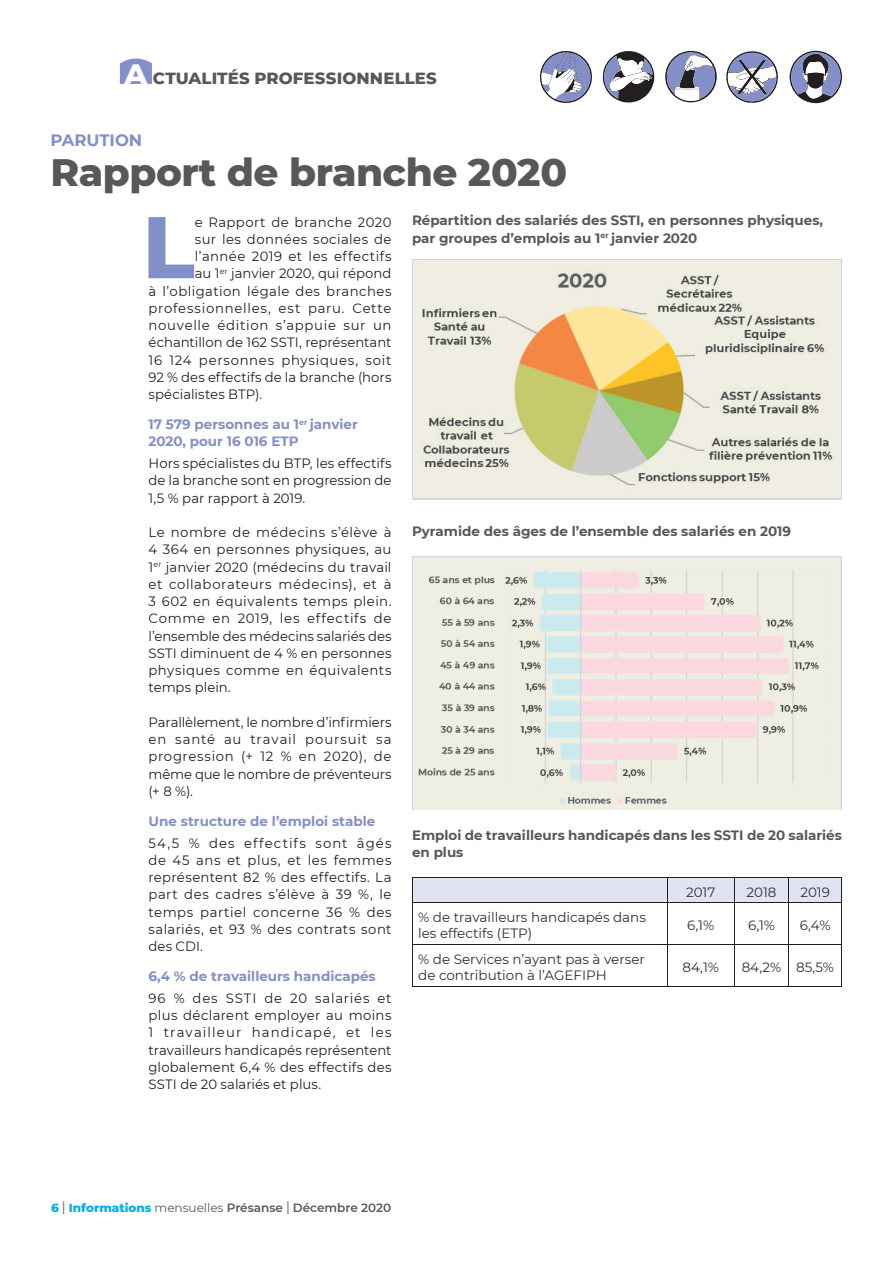
<style>
.page{position:relative;width:893px;height:1263px;background:#fff}
.page>*{position:absolute;margin:0;border:0;box-sizing:border-box;transform-origin:0 0}
.t1{font:800 87.45px "Montserrat";color:#838fc7}
.t2{font:800 39px "Montserrat";letter-spacing:-.015em;color:#57585a}
.t3{font:800 16.5px "Montserrat";letter-spacing:.005em;color:#57585a}
.t4{font:700 16.5px "Montserrat";color:#838fc7}
.t5{font:13.5px/17.2px "Montserrat";letter-spacing:.025em;color:#231f20;text-align:justify}
.t6{font:700 13.5px/17.2px "Montserrat";color:#57585a}
.t7{font:13.5px/16.5px "Montserrat";color:#312f30}
.t8{font:700 13.5px/17.2px "Montserrat";color:#838fc7}
.t9{font:13.5px "Montserrat";letter-spacing:.055em;color:#231f20}
.t10{font:13.5px "Montserrat";color:#231f20}
.t11{font:13.5px "Montserrat";letter-spacing:.005em;color:#231f20}
.t12{font:600 12px "Montserrat";color:#57585a}
.s1{font-size:30px;color:#fff}
.s2{font-weight:800;color:#00aeef}
.s3{font-weight:400;font-size:16.8px}
.s4{font-weight:400}
</style>
<div class="page">
<svg style="left:120px;top:59px;width:32px;height:25px"></svg>
<svg style="left:603px;top:51px;width:51px;height:51px"></svg>
<svg style="left:665px;top:51px;width:52px;height:51px"></svg>
<svg style="left:789px;top:51px;width:53px;height:52px"></svg>
<svg style="left:726px;top:51px;width:52px;height:52px"></svg>
<svg style="left:540px;top:51px;width:52px;height:52px"></svg>
<img style="left:412px;top:260px;width:430px;height:239px">
<img style="left:412px;top:556px;width:430px;height:254px">
<div style="left:412px;top:878px;width:430px;height:25px;background:#e0e4f2"></div>
<hr style="left:412px;top:903px;width:255px;height:1px;background:#231f20">
<hr style="left:412px;top:903px;width:1px;height:41px;background:#231f20">
<hr style="left:667px;top:903px;width:67px;height:1px;background:#231f20">
<hr style="left:667px;top:903px;width:1px;height:41px;background:#231f20">
<hr style="left:734px;top:903px;width:54px;height:1px;background:#231f20">
<hr style="left:734px;top:903px;width:1px;height:41px;background:#231f20">
<hr style="left:788px;top:903px;width:54px;height:1px;background:#231f20">
<hr style="left:788px;top:903px;width:1px;height:41px;background:#231f20">
<hr style="left:842px;top:903px;width:1px;height:41px;background:#231f20">
<hr style="left:412px;top:944px;width:255px;height:1px;background:#231f20">
<hr style="left:412px;top:945px;width:1px;height:41px;background:#231f20">
<hr style="left:667px;top:944px;width:67px;height:1px;background:#231f20">
<hr style="left:667px;top:945px;width:1px;height:41px;background:#231f20">
<hr style="left:734px;top:944px;width:54px;height:1px;background:#231f20">
<hr style="left:734px;top:945px;width:1px;height:41px;background:#231f20">
<hr style="left:788px;top:944px;width:54px;height:1px;background:#231f20">
<hr style="left:788px;top:945px;width:1px;height:41px;background:#231f20">
<hr style="left:842px;top:945px;width:1px;height:41px;background:#231f20">
<hr style="left:412px;top:986px;width:255px;height:1px;background:#231f20">
<hr style="left:667px;top:986px;width:67px;height:1px;background:#231f20">
<hr style="left:734px;top:986px;width:54px;height:1px;background:#231f20">
<hr style="left:788px;top:986px;width:54px;height:1px;background:#231f20">
<p class="t3" style="left:124px;top:66px;width:314px"><span class="s1">A</span> CTUALITÉS PROFESSIONNELLES</p>
<p class="t4" style="left:51px;top:128px;width:93px">PARUTION</p>
<h2 class="t2" style="left:51px;top:143px;width:518px">Rapport de branche 2020</h2>
<h1 class="t1" style="left:143px;top:183px;width:54px">L</h1>
<p class="t5" style="left:195px;top:213px;width:198px">e Rapport de branche 2020</p>
<p class="t6" style="left:412px;top:211px;width:413px">Répartition des salariés des SSTI, en personnes physiques, par groupes d’emplois au 1<sup>er</sup> janvier 2020</p>
<p class="t5" style="left:195px;top:230px;width:198px">sur les données sociales de</p>
<p class="t5" style="left:195px;top:247px;width:198px">l’année 2019 et les effectifs</p>
<p class="t10" style="left:195px;top:264px;width:198px">au 1<sup>er</sup> janvier 2020, qui répond</p>
<p class="t5" style="left:149px;top:282px;width:245px">à l’obligation légale des branches</p>
<p class="t9" style="left:149px;top:299px;width:244px">professionnelles, est paru. Cette</p>
<p class="t9" style="left:149px;top:316px;width:245px">nouvelle édition s’appuie sur un</p>
<p class="t10" style="left:149px;top:333px;width:244px">échantillon de 162 SSTI, représentant</p>
<p class="t9" style="left:149px;top:350px;width:244px">16 124 personnes physiques, soit</p>
<p class="t11" style="left:149px;top:368px;width:244px">92 % des effectifs de la branche (hors</p>
<p class="t11" style="left:149px;top:385px;width:115px">spécialistes BTP).</p>
<p class="t8" style="left:148px;top:415px;width:211px">17 579 personnes au 1<sup>er</sup> janvier<br>2020, pour 16 016 ETP</p>
<p class="t5" style="left:148px;top:454px;width:245px">Hors spécialistes du BTP, les effectifs de la branche sont en progression de 1,5 % par rapport à 2019.</p>
<p class="t5" style="left:148px;top:523px;width:245px">Le nombre de médecins s’élève à 4 364 en personnes physiques, au 1<sup>er</sup> janvier 2020 (médecins du travail et collaborateurs médecins), et à 3 602 en équivalents temps plein.<br>Comme en 2019, les effectifs de l’ensemble des médecins salariés des SSTI diminuent de 4 % en personnes physiques comme en équivalents temps plein.</p>
<p class="t5" style="left:148px;top:713px;width:245px">Parallèlement, le nombre d’infirmiers en santé au travail poursuit sa progression (+ 12 % en 2020), de même que le nombre de préventeurs (+ 8 %).</p>
<p class="t8" style="left:148px;top:812px;width:228px">Une structure de l’emploi stable</p>
<p class="t5" style="left:148px;top:834px;width:245px">54,5 % des effectifs sont âgés de 45 ans et plus, et les femmes représentent 82 % des effectifs. La part des cadres s’élève à 39 %, le temps partiel concerne 36 % des salariés, et 93 % des contrats sont des CDI.</p>
<p class="t8" style="left:148px;top:967px;width:229px">6,4 % de travailleurs handicapés</p>
<p class="t5" style="left:148px;top:989px;width:245px">96 % des SSTI de 20 salariés et plus déclarent employer au moins 1 travailleur handicapé, et les travailleurs handicapés représentent globalement 6,4 % des effectifs des SSTI de 20 salariés et plus.</p>
<p class="t6" style="left:412px;top:522px;width:381px">Pyramide des âges de l’ensemble des salariés en 2019</p>
<p class="t6" style="left:412px;top:826px;width:431px">Emploi de travailleurs handicapés dans les SSTI de 20 salariés en plus</p>
<p class="t7" style="left:686px;top:883px;width:31px">2017</p>
<p class="t7" style="left:746px;top:883px;width:32px">2018</p>
<p class="t7" style="left:800px;top:883px;width:31px">2019</p>
<p class="t7" style="left:418px;top:908px;width:229px">% de travailleurs handicapés dans les effectifs (ETP)</p>
<p class="t7" style="left:687px;top:917px;width:29px">6,1%</p>
<p class="t7" style="left:748px;top:917px;width:29px">6,1%</p>
<p class="t7" style="left:800px;top:917px;width:32px">6,4%</p>
<p class="t7" style="left:418px;top:950px;width:228px">% de Services n’ayant pas à verser de contribution à l’AGEFIPH</p>
<p class="t7" style="left:682px;top:958px;width:38px">84,1%</p>
<p class="t7" style="left:742px;top:958px;width:94px">84,2% 85,5%</p>
<p class="t12" style="left:51px;top:1199px;width:342px"><span class="s2">6</span> <span class="s3">l</span> <span class="s2">Informations</span> <span class="s4">mensuelles</span> Présanse <span class="s3">l</span> Décembre 2020</p>
</div>
